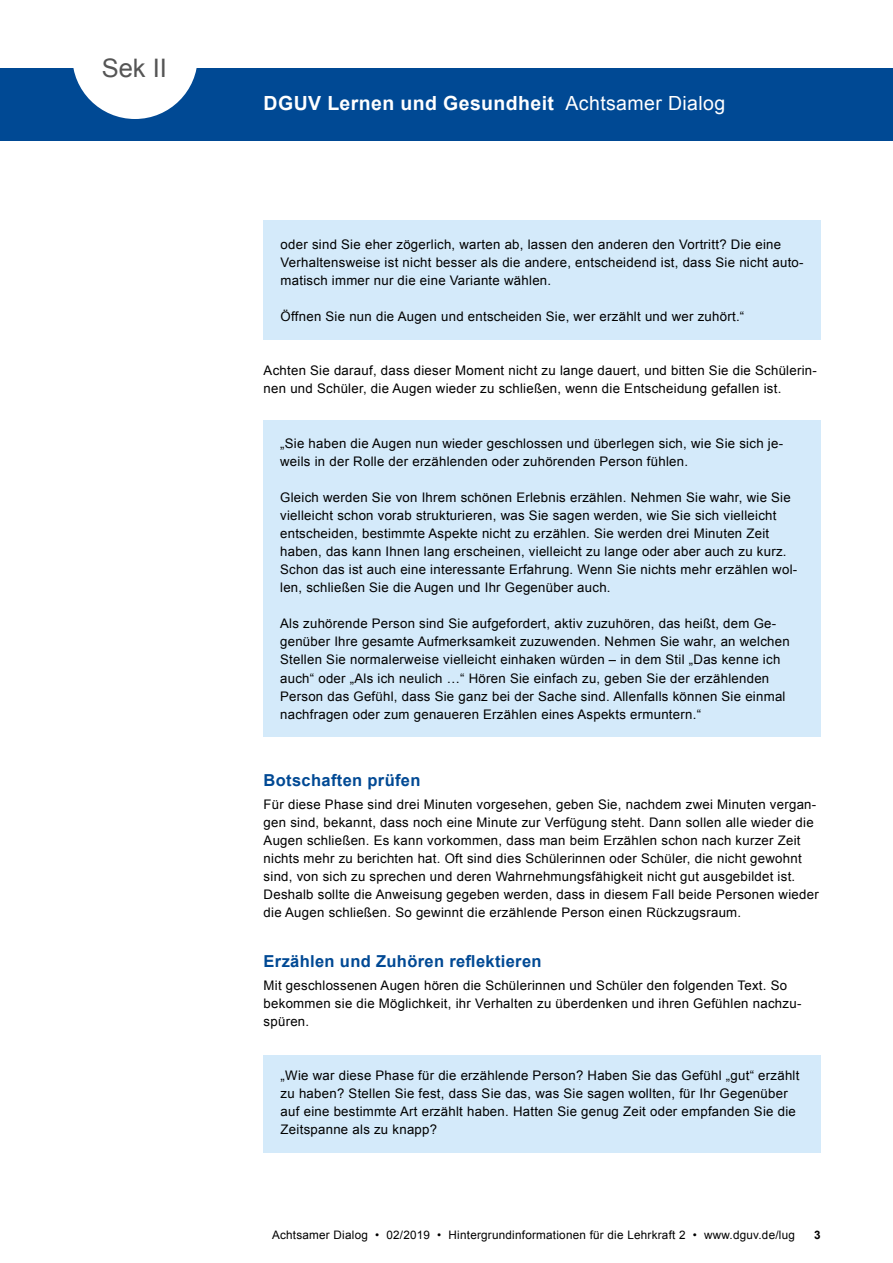
<style>
.page{position:relative;width:893px;height:1263px;background:#fff}
.page>*{position:absolute;margin:0;border:0;box-sizing:border-box;transform-origin:0 0}
.t1{font:25.5px "Arial";color:#555}
.t2{font:700 19.5px "Arial";letter-spacing:.02em;color:#fff}
.t3{font:19.5px "Arial";letter-spacing:.02em;color:#fff}
.t4{font:700 16.5px "Arial";letter-spacing:.02em;color:#004994}
.t5{font:13.2px/18px "Arial";letter-spacing:.02em;color:#000}
.t6{font:11.7px "Arial";letter-spacing:.02em;color:#000}
.t7{font:700 11.7px "Arial";color:#000}
</style>
<div class="page">
<div style="left:0;top:68px;width:893px;height:72px;background:#004994"></div>
<svg style="left:73px;top:68px;width:124px;height:51px"></svg>
<div style="left:264px;top:220px;width:557px;height:119px;background:#d4eafa"></div>
<div style="left:264px;top:1055px;width:557px;height:97px;background:#d4eafa"></div>
<div style="left:263px;top:420px;width:557px;height:317px;background:#d4eafa"></div>
<h1 class="t1" style="left:102px;top:51px;width:67px">Sek II</h1>
<h2 class="t2" style="left:264px;top:90px;width:292px">DGUV Lernen und Gesundheit</h2>
<h2 class="t3" style="left:566px;top:90px;width:161px">Achtsamer Dialog</h2>
<p class="t5" style="left:281px;top:235px;width:524px">oder sind Sie eher zögerlich, warten ab, lassen den anderen den Vortritt? Die eine<br>Verhaltensweise ist nicht besser als die andere, entscheidend ist, dass Sie nicht auto&shy;matisch immer nur die eine Variante wählen.</p>
<p class="t5" style="left:281px;top:308px;width:465px">Öffnen Sie nun die Augen und entscheiden Sie, wer erzählt und wer zuhört.“</p>
<p class="t5" style="left:264px;top:362px;width:555px">Achten Sie darauf, dass dieser Moment nicht zu lange dauert, und bitten Sie die Schülerin&shy;nen und Schüler, die Augen wieder zu schließen, wenn die Entscheidung gefallen ist.</p>
<p class="t5" style="left:280px;top:434px;width:504px">„Sie haben die Augen nun wieder geschlossen und überlegen sich, wie Sie sich je&shy;weils in der Rolle der erzählenden oder zuhörenden Person fühlen.</p>
<p class="t5" style="left:280px;top:488px;width:519px">Gleich werden Sie von Ihrem schönen Erlebnis erzählen. Nehmen Sie wahr, wie Sie vielleicht schon vorab strukturieren, was Sie sagen werden, wie Sie sich vielleicht entscheiden, bestimmte Aspekte nicht zu erzählen. Sie werden drei Minuten Zeit haben, das kann Ihnen lang erscheinen, vielleicht zu lange oder aber auch zu kurz.<br>Schon das ist auch eine interessante Erfahrung. Wenn Sie nichts mehr erzählen wol&shy;len, schließen Sie die Augen und Ihr Gegenüber auch.</p>
<p class="t5" style="left:280px;top:615px;width:511px">Als zuhörende Person sind Sie aufgefordert, aktiv zuzuhören, das heißt, dem Ge&shy;genüber Ihre gesamte Aufmerksamkeit zuzuwenden. Nehmen Sie wahr, an welchen Stellen Sie normalerweise vielleicht einhaken würden – in dem Stil „Das kenne ich auch“ oder „Als ich neulich …“ Hören Sie einfach zu, geben Sie der erzählenden Person das Gefühl, dass Sie ganz bei der Sache sind. Allenfalls können Sie einmal nachfragen oder zum genaueren Erzählen eines Aspekts ermuntern.“</p>
<p class="t4" style="left:264px;top:769px;width:158px">Botschaften prüfen</p>
<p class="t5" style="left:264px;top:795px;width:557px">Für diese Phase sind drei Minuten vorgesehen, geben Sie, nachdem zwei Minuten vergan&shy;gen sind, bekannt, dass noch eine Minute zur Verfügung steht. Dann sollen alle wieder die Augen schließen. Es kann vorkommen, dass man beim Erzählen schon nach kurzer Zeit nichts mehr zu berichten hat. Oft sind dies Schülerinnen oder Schüler, die nicht gewohnt sind, von sich zu sprechen und deren Wahrnehmungsfähigkeit nicht gut ausgebildet ist.<br>Deshalb sollte die Anweisung gegeben werden, dass in diesem Fall beide Personen wieder die Augen schließen. So gewinnt die erzählende Person einen Rückzugsraum.</p>
<p class="t4" style="left:264px;top:950px;width:279px">Erzählen und Zuhören reflektieren</p>
<p class="t5" style="left:264px;top:976px;width:539px">Mit geschlossenen Augen hören die Schülerinnen und Schüler den folgenden Text. So bekommen sie die Möglichkeit, ihr Verhalten zu überdenken und ihren Gefühlen nachzu&shy;spüren.</p>
<p class="t5" style="left:281px;top:1067px;width:520px">„Wie war diese Phase für die erzählende Person? Haben Sie das Gefühl „gut“ erzählt zu haben? Stellen Sie fest, dass Sie das, was Sie sagen wollten, für Ihr Gegenüber auf eine bestimmte Art erzählt haben. Hatten Sie genug Zeit oder empfanden Sie die Zeitspanne als zu knapp?</p>
<p class="t6" style="left:272px;top:1228px;width:524px">Achtsamer Dialog • 02/2019 • Hintergrundinformationen für die Lehrkraft 2 • www.dguv.de/lug</p>
<p class="t7" style="left:814px;top:1227px;width:8px">3</p>
</div>
